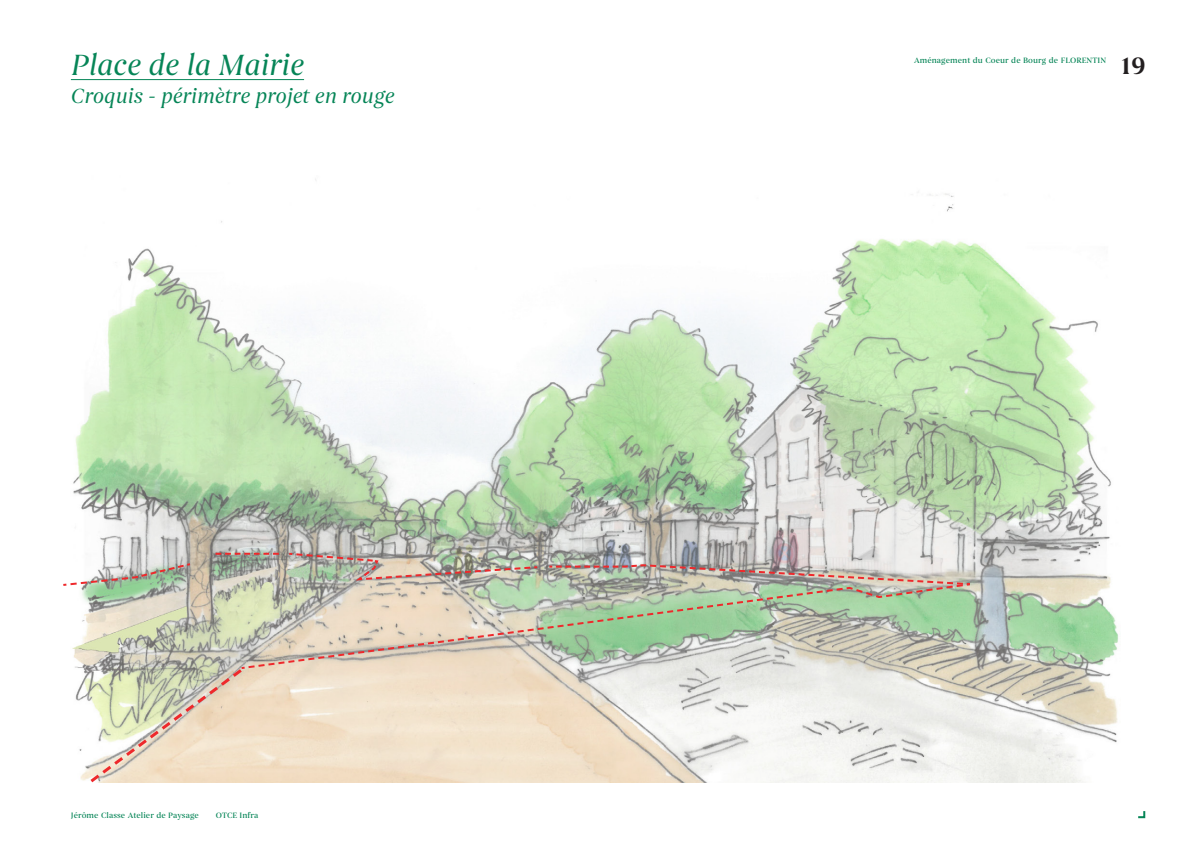
<style>
.page{position:relative;width:1191px;height:842px;background:#fff}
.page>*{position:absolute;margin:0;border:0;box-sizing:border-box;transform-origin:0 0}
._00-titres{font:italic 30px "Begum";color:#068557}
.t1{font:600 25px "Begum";color:#231f20}
._01-sous-titre{font:italic 21px "Begum";color:#068557}
.t2{font:500 8px "Begum";letter-spacing:.01em;color:#068557}
</style>
<div class="page">
<img style="left:72px;top:179px;width:1047px;height:603px">
<svg style="left:1138px;top:811px;width:8px;height:8px"></svg>
<svg style="left:287px;top:552px;width:252px;height:11px"></svg>
<svg style="left:215px;top:553px;width:64px;height:2px"></svg>
<svg style="left:63px;top:562px;width:129px;height:25px"></svg>
<svg style="left:239px;top:563px;width:751px;height:107px"></svg>
<svg style="left:87px;top:666px;width:158px;height:117px"></svg>
<hr style="left:71px;top:79px;width:233px;height:1px;background:#068557">
<p class="_00-titres" style="left:71px;top:46px;width:235px">Place de la Mairie</p>
<p class="_01-sous-titre" style="left:71px;top:83px;width:325px">Croquis - périmètre projet en rouge</p>
<p class="t2" style="left:71px;top:810px;width:129px">Jérôme Classe Atelier de Paysage</p>
<p class="t2" style="left:216px;top:810px;width:44px">OTCE Infra</p>
<p class="t2" style="left:914px;top:56px;width:194px">Aménagement du Coeur de Bourg de FLORENTIN</p>
<h2 class="t1" style="left:1121px;top:51px;width:26px">19</h2>
</div>
